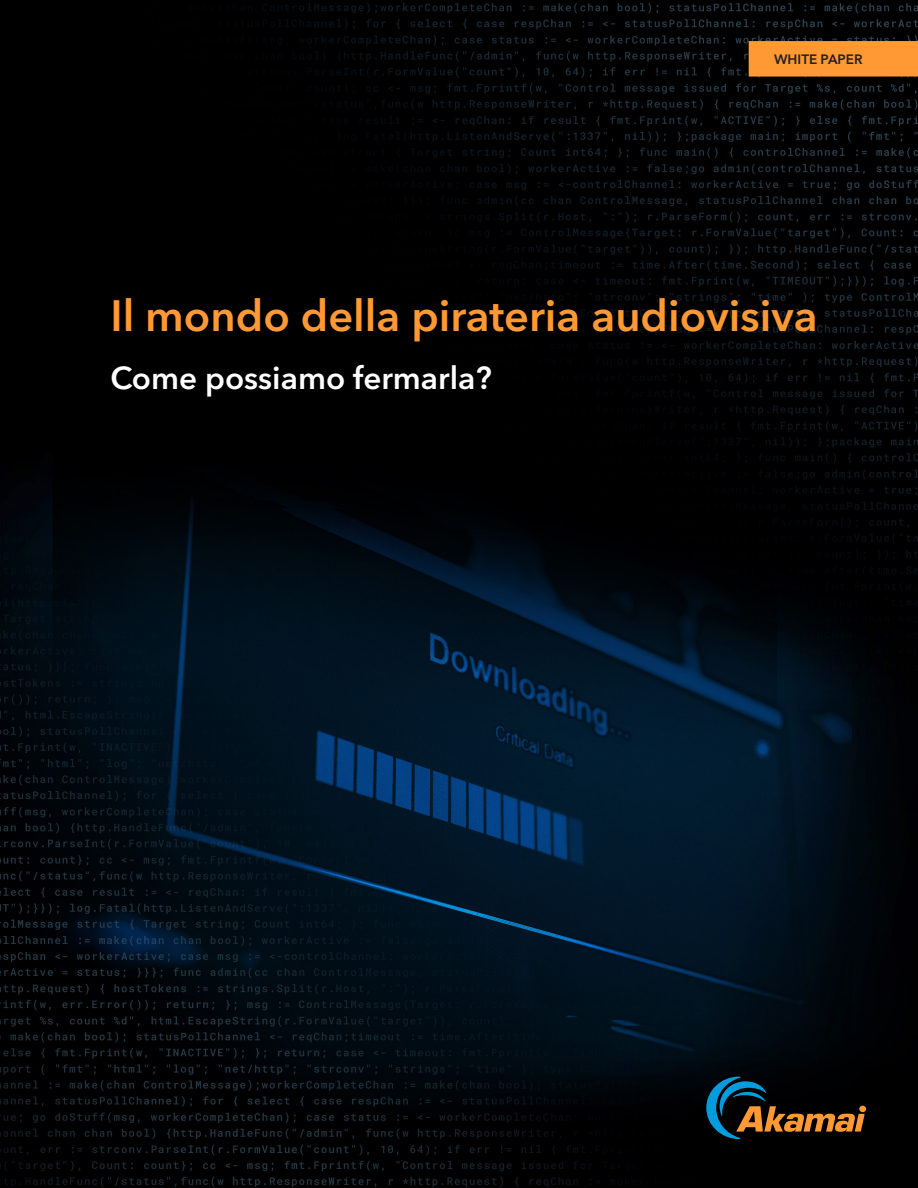
<style>
.page{position:relative;width:918px;height:1188px;background:#fff}
.page>*{position:absolute;margin:0;border:0;box-sizing:border-box;transform-origin:0 0}
.t1{font:600 43.5px "Avenir Next LT Pro";color:#f93}
.t2{font:600 31.5px "Avenir Next LT Pro";color:#fff}
.Body{font:600 13.5px "Avenir Next LT Pro";color:#231f20}
</style>
<div class="page">
<img style="left:0;top:0;width:918px;height:1188px">
<div style="left:749px;top:41px;width:169px;height:36px;background:#f93"></div>
<svg style="left:706px;top:1077px;width:159px;height:62px;background:#2a2a20"></svg>
<p class="Body" style="left:774px;top:51px;width:90px">WHITE PAPER</p>
<p class="t1" style="left:110px;top:289px;width:709px">Il mondo della pirateria audiovisiva</p>
<p class="t2" style="left:110px;top:359px;width:383px">Come possiamo fermarla?</p>
</div>
